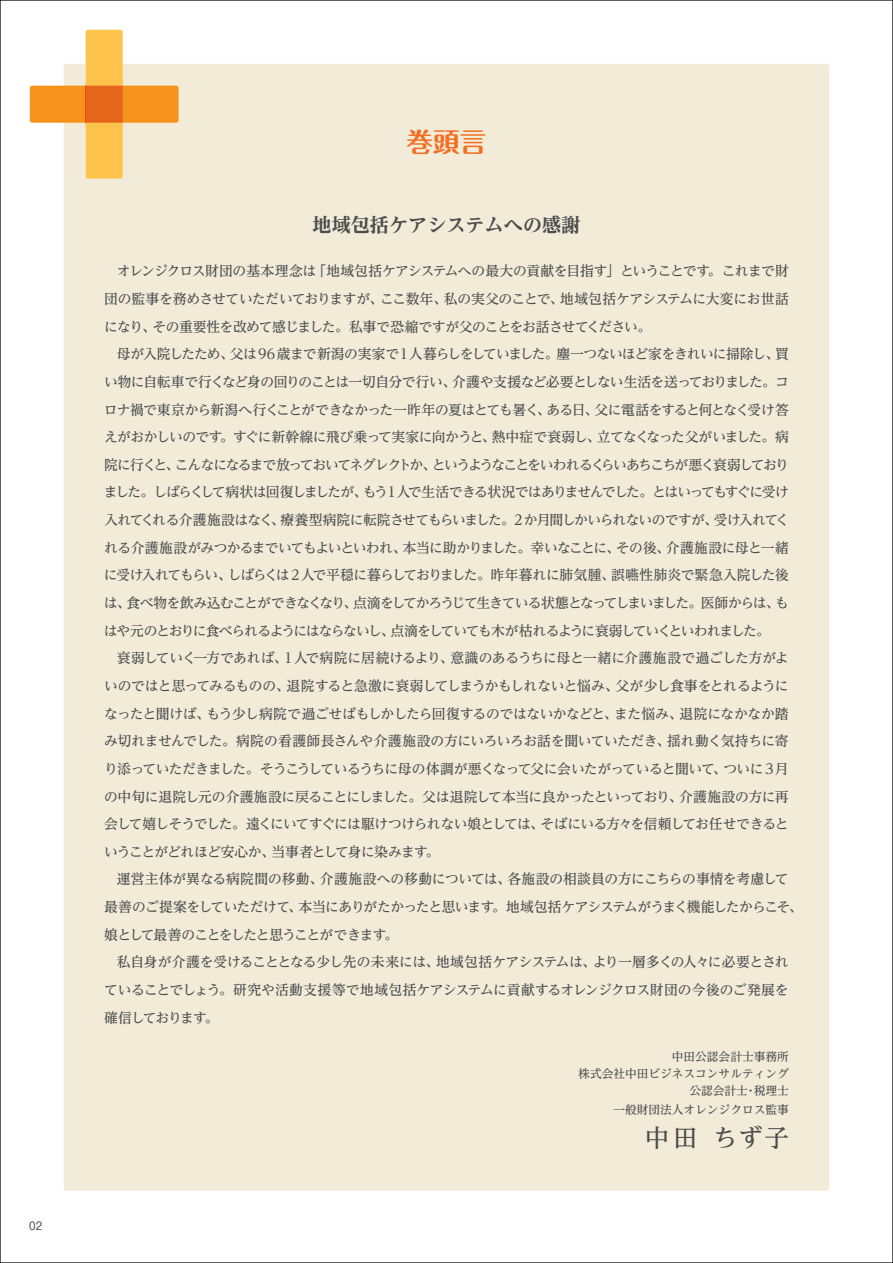
<style>
.page{position:relative;width:893px;height:1263px;background:#fff}
.page>*{position:absolute;margin:0;border:0;box-sizing:border-box;transform-origin:0 0}
.t1{font:700 26.55px "Maru Fo Pro";color:#f36e21}
.t2{font:500 24.45px "Reim Yonz Pr 6";color:#4b4c4d}
.t3{font:700 expanded 19.2px "Reim Yonz Pr 6";color:#4b4c4d}
.t4{font:500 13.8px/27.6px "Reim Yonz Pr 6";letter-spacing:-.05em;color:#4b4c4d;text-align:justify}
.t5{font:500 11.7px/17px "Reim Yonz Pr 6";color:#4b4c4d;text-align:right}
.t6{font:10.65px "Shin M Go Pr 6";color:#4b4c4d}
</style>
<div class="page">
<div style="left:64px;top:64px;width:765px;height:1127px;background:#f1ebd8;border-radius:2px"></div>
<svg style="left:30px;top:30px;width:149px;height:149px"></svg>
<p class="t6" style="left:29px;top:1217px;width:14px">02</p>
<h1 class="t1" style="left:407px;top:121px;width:81px">巻頭言</h1>
<h3 class="t3" style="left:313px;top:209px;width:269px">地域包括ケアシステムへの感謝</h3>
<p class="t4" style="left:104px;top:257px;width:686px;text-indent:13px">オレンジクロス財団の基本理念は「地域包括ケアシステムへの最大の貢献を目指す」ということです。これまで財団の監事を務めさせていただいておりますが、ここ数年、私の実父のことで、地域包括ケアシステムに大変にお世話になり、その重要性を改めて感じました。私事で恐縮ですが父のことをお話させてください。</p>
<p class="t4" style="left:104px;top:340px;width:687px;text-indent:13px">母が入院したため、父は 96 歳まで新潟の実家で1人暮らしをしていました。塵一つないほど家をきれいに掃除し、買い物に自転車で行くなど身の回りのことは一切自分で行い、介護や支援など必要としない生活を送っておりました。コロナ禍で東京から新潟へ行くことができなかった一昨年の夏はとても暑く、ある日、父に電話をすると何となく受け答えがおかしいのです。すぐに新幹線に飛び乗って実家に向かうと、熱中症で衰弱し、立てなくなった父がいました。病院に行くと、こんなになるまで放っておいてネグレクトか、というようなことをいわれるくらいあちこちが悪く衰弱しておりました。しばらくして病状は回復しましたが、もう1人で生活できる状況ではありませんでした。とはいってもすぐに受け入れてくれる介護施設はなく、療養型病院に転院させてもらいました。2か月間しかいられないのですが、受け入れてくれる介護施設がみつかるまでいてもよいといわれ、本当に助かりました。幸いなことに、その後、介護施設に母と一緒に受け入れてもらい、しばらくは2人で平穏に暮らしておりました。昨年暮れに肺気腫、誤嚥性肺炎で緊急入院した後は、食べ物を飲み込むことができなくなり、点滴をしてかろうじて生きている状態となってしまいました。医師からは、もはや元のとおりに食べられるようにはならないし、点滴をしていても木が枯れるように衰弱していくといわれました。</p>
<p class="t4" style="left:104px;top:644px;width:686px;text-indent:13px">衰弱していく一方であれば、1人で病院に居続けるより、意識のあるうちに母と一緒に介護施設で過ごした方がよいのではと思ってみるものの、退院すると急激に衰弱してしまうかもしれないと悩み、父が少し食事をとれるようになったと聞けば、もう少し病院で過ごせばもしかしたら回復するのではないかなどと、また悩み、退院になかなか踏み切れませんでした。病院の看護師長さんや介護施設の方にいろいろお話を聞いていただき、揺れ動く気持ちに寄り添っていただきました。そうこうしているうちに母の体調が悪くなって父に会いたがっていると聞いて、ついに 3月の中旬に退院し元の介護施設に戻ることにしました。父は退院して本当に良かったといっており、介護施設の方に再会して嬉しそうでした。遠くにいてすぐには駆けつけられない娘としては、そばにいる方々を信頼してお任せできるということがどれほど安心か、当事者として身に染みます。</p>
<p class="t4" style="left:104px;top:865px;width:700px;text-align:left;text-indent:13px">運営主体が異なる病院間の移動、介護施設への移動については、各施設の相談員の方にこちらの事情を考慮して最善のご提案をしていただけて、本当にありがたかったと思います。地域包括ケアシステムがうまく機能したからこそ、娘として最善のことをしたと思うことができます。</p>
<p class="t4" style="left:104px;top:948px;width:686px;text-indent:13px">私自身が介護を受けることとなる少し先の未来には、地域包括ケアシステムは、より一層多くの人々に必要とされていることでしょう。研究や活動支援等で地域包括ケアシステムに貢献するオレンジクロス財団の今後のご発展を確信しております。</p>
<p class="t5" style="left:578px;top:1047px;width:212px">中田公認会計士事務所<br>株式会社中田ビジネスコンサルティング公認会計士・税理士</p>
<p class="t5" style="left:613px;top:1100px;width:177px">一般財団法人オレンジクロス監事</p>
<h2 class="t2" style="left:645px;top:1118px;width:145px">中田 ちず子</h2>
</div>
